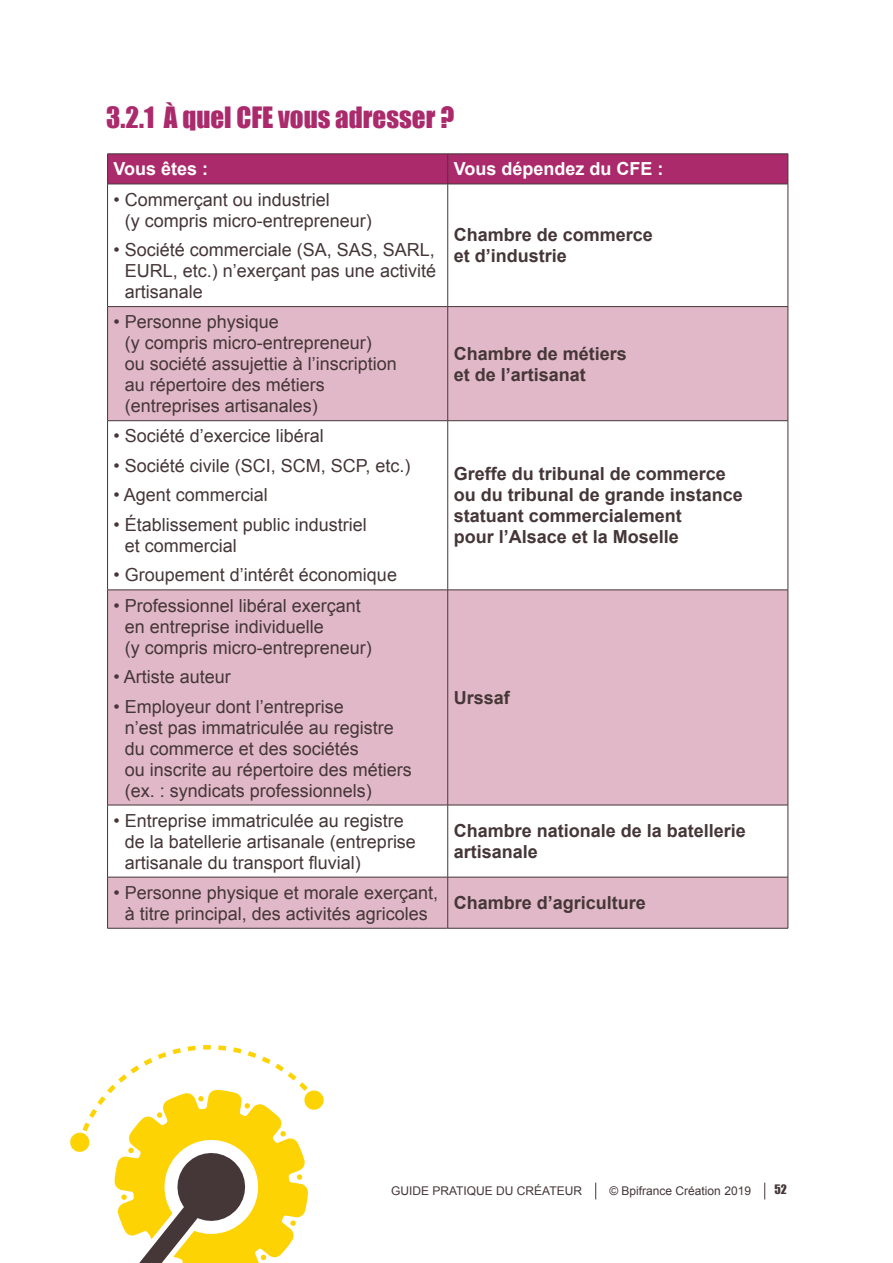
<style>
.page{position:relative;width:893px;height:1263px;background:#fff}
.page>*{position:absolute;margin:0;border:0;box-sizing:border-box;transform-origin:0 0}
.t1{font:27px "Impact";color:#ab2a6b}
.t2{font:18px/21px "Arial";color:#453638}
.t3{font:700 18px/21px "Arial";color:#453638}
.t4{font:700 18px "Arial";color:#fff}
.t5{font:12px "Arial";color:#453638}
.t6{font:12px "Impact";color:#453638}
</style>
<div class="page">
<svg style="left:70px;top:1045px;width:254px;height:218px"></svg>
<svg style="left:595px;top:1182px;width:1px;height:17px"></svg>
<svg style="left:764px;top:1182px;width:1px;height:17px"></svg>
<div style="left:108px;top:155px;width:680px;height:29px;background:#ab2a6b"></div>
<svg style="left:108px;top:307px;width:680px;height:621px;fill:#e0b8c7"></svg>
<hr style="left:107px;top:154px;width:341px;height:1px;background:#453638">
<hr style="left:107px;top:154px;width:1px;height:30px;background:#453638">
<hr style="left:448px;top:154px;width:340px;height:1px;background:#453638">
<hr style="left:447px;top:154px;width:1px;height:30px;background:#453638">
<hr style="left:788px;top:154px;width:1px;height:30px;background:#453638">
<hr style="left:107px;top:184px;width:341px;height:1px;background:#453638">
<hr style="left:107px;top:184px;width:1px;height:122px;background:#453638">
<hr style="left:448px;top:184px;width:340px;height:1px;background:#453638">
<hr style="left:447px;top:184px;width:1px;height:122px;background:#453638">
<hr style="left:788px;top:184px;width:1px;height:122px;background:#453638">
<hr style="left:107px;top:306px;width:341px;height:1px;background:#453638">
<hr style="left:107px;top:307px;width:1px;height:113px;background:#453638">
<hr style="left:448px;top:306px;width:340px;height:1px;background:#453638">
<hr style="left:447px;top:307px;width:1px;height:113px;background:#453638">
<hr style="left:788px;top:307px;width:1px;height:113px;background:#453638">
<hr style="left:107px;top:420px;width:341px;height:1px;background:#453638">
<hr style="left:107px;top:421px;width:1px;height:169px;background:#453638">
<hr style="left:448px;top:420px;width:340px;height:1px;background:#453638">
<hr style="left:447px;top:421px;width:1px;height:169px;background:#453638">
<hr style="left:788px;top:421px;width:1px;height:169px;background:#453638">
<hr style="left:107px;top:590px;width:341px;height:1px;background:#453638">
<hr style="left:107px;top:590px;width:1px;height:215px;background:#453638">
<hr style="left:448px;top:590px;width:340px;height:1px;background:#453638">
<hr style="left:447px;top:590px;width:1px;height:215px;background:#453638">
<hr style="left:788px;top:590px;width:1px;height:215px;background:#453638">
<hr style="left:107px;top:805px;width:341px;height:1px;background:#453638">
<hr style="left:107px;top:805px;width:1px;height:72px;background:#453638">
<hr style="left:448px;top:805px;width:340px;height:1px;background:#453638">
<hr style="left:447px;top:805px;width:1px;height:72px;background:#453638">
<hr style="left:788px;top:805px;width:1px;height:72px;background:#453638">
<hr style="left:107px;top:877px;width:341px;height:1px;background:#453638">
<hr style="left:107px;top:877px;width:1px;height:51px;background:#453638">
<hr style="left:448px;top:877px;width:340px;height:1px;background:#453638">
<hr style="left:447px;top:877px;width:1px;height:51px;background:#453638">
<hr style="left:788px;top:877px;width:1px;height:51px;background:#453638">
<hr style="left:107px;top:928px;width:341px;height:1px;background:#453638">
<hr style="left:448px;top:928px;width:340px;height:1px;background:#453638">
<h1 class="t1" style="left:106px;top:96px;width:349px">3.2.1 À quel CFE vous adresser ?</h1>
<p class="t4" style="left:114px;top:157px;width:96px">Vous êtes :</p>
<p class="t4" style="left:454px;top:157px;width:211px">Vous dépendez du CFE :</p>
<p class="t2" style="left:125px;top:189px;width:249px;text-indent:-11px">• Commerçant ou industriel<br>(y compris micro-entrepreneur)</p>
<p class="t2" style="left:125px;top:239px;width:313px;text-align:justify;text-indent:-11px">• Société commerciale (SA, SAS, SARL, EURL, etc.) n’exerçant pas une activité artisanale</p>
<p class="t3" style="left:454px;top:225px;width:201px">Chambre de commerce et d’industrie</p>
<p class="t2" style="left:125px;top:312px;width:274px;text-indent:-11px">• Personne physique<br>(y compris micro-entrepreneur)<br>ou société assujettie à l’inscription au répertoire des métiers (entreprises artisanales)</p>
<p class="t2" style="left:114px;top:426px;width:212px">• Société d’exercice libéral</p>
<p class="t2" style="left:114px;top:455px;width:299px">• Société civile (SCI, SCM, SCP, etc.)</p>
<p class="t2" style="left:114px;top:485px;width:156px">• Agent commercial</p>
<p class="t2" style="left:125px;top:514px;width:244px;text-indent:-11px">• Établissement public industriel et commercial</p>
<p class="t2" style="left:114px;top:565px;width:285px">• Groupement d’intérêt économique</p>
<p class="t2" style="left:125px;top:595px;width:249px;text-indent:-11px">• Professionnel libéral exerçant en entreprise individuelle<br>(y compris micro-entrepreneur)</p>
<p class="t2" style="left:114px;top:666px;width:119px">• Artiste auteur</p>
<p class="t2" style="left:125px;top:696px;width:289px;text-indent:-11px">• Employeur dont l’entreprise<br>n’est pas immatriculée au registre du commerce et des sociétés<br>ou inscrite au répertoire des métiers (ex. : syndicats professionnels)</p>
<p class="t3" style="left:454px;top:343px;width:175px">Chambre de métiers et de l’artisanat</p>
<p class="t3" style="left:454px;top:464px;width:291px">Greffe du tribunal de commerce ou du tribunal de grande instance statuant commercialement<br>pour l’Alsace et la Moselle</p>
<p class="t3" style="left:454px;top:688px;width:58px">Urssaf</p>
<p class="t2" style="left:125px;top:810px;width:293px;text-indent:-11px">• Entreprise immatriculée au registre de la batellerie artisanale (entreprise artisanale du transport fluvial)</p>
<p class="t3" style="left:454px;top:821px;width:294px">Chambre nationale de la batellerie artisanale</p>
<p class="t2" style="left:114px;top:882px;width:326px;text-align:center">• Personne physique et morale exerçant, à titre principal, des activités agricoles</p>
<p class="t3" style="left:454px;top:893px;width:194px">Chambre d’agriculture</p>
<p class="t5" style="left:391px;top:1183px;width:192px">GUIDE PRATIQUE DU CRÉATEUR</p>
<p class="t5" style="left:609px;top:1183px;width:143px">© Bpifrance Création 2019</p>
<p class="t6" style="left:774px;top:1180px;width:14px">52</p>
</div>
